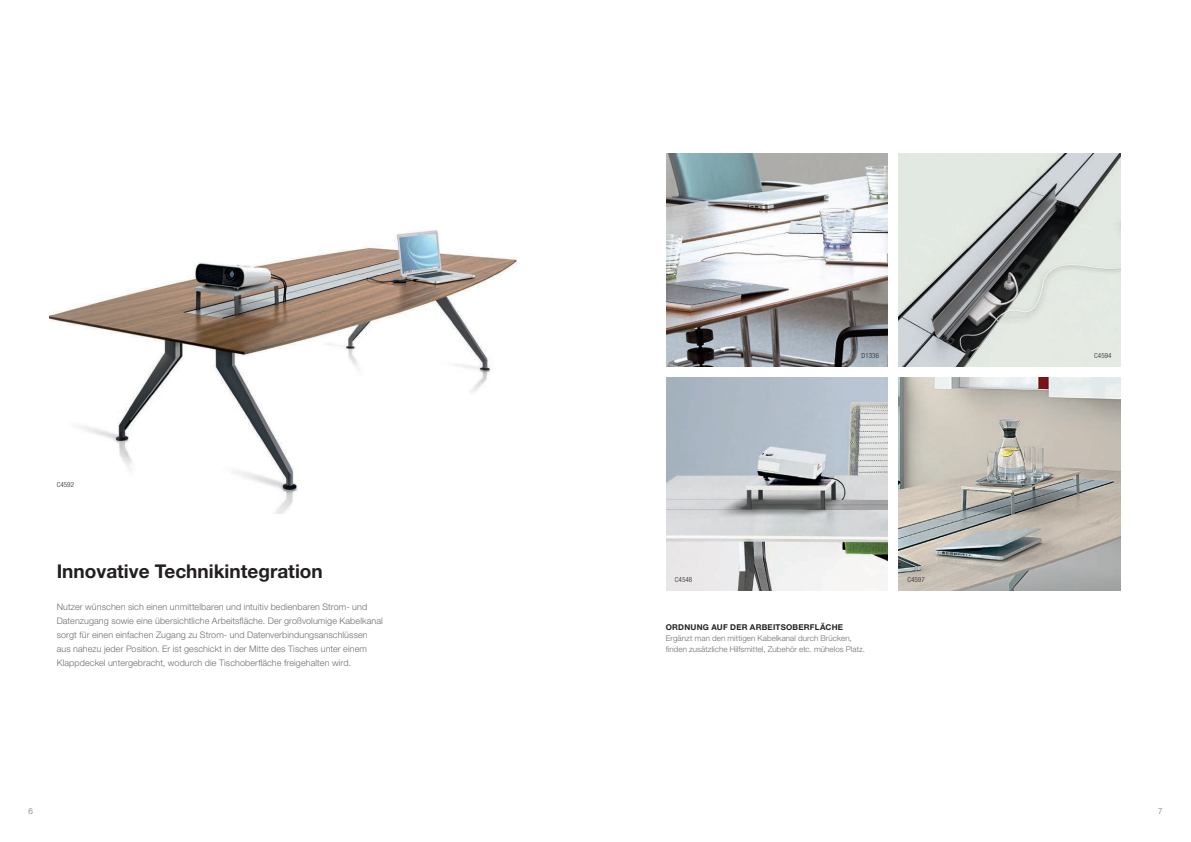
<style>
.page{position:relative;width:1191px;height:842px;background:#fff}
.page>*{position:absolute;margin:0;border:0;box-sizing:border-box;transform-origin:0 0}
.t1{font:700 19px "Helvetica Neue LT Pro";color:#231f20}
.t2{font:300 9px/14px "Helvetica Neue LT Pro";letter-spacing:.01em;color:#6c6d70}
.t3{font:300 8px/11px "Helvetica Neue LT Pro";letter-spacing:.01em;color:#6c6d70}
.t4{font:700 8px "Helvetica Neue LT Pro";letter-spacing:.03em;color:#231f20}
.t5{font:300 condensed 7px "Helvetica Neue LT Pro";letter-spacing:.01em;color:#231f20}
</style>
<div class="page">
<img style="left:50px;top:230px;width:467px;height:283px">
<img style="left:666px;top:378px;width:221px;height:212px">
<img style="left:666px;top:154px;width:221px;height:212px">
<img style="left:899px;top:154px;width:221px;height:212px">
<img style="left:899px;top:378px;width:221px;height:212px">
<p class="t5" style="left:57px;top:480px;width:19px">C4592</p>
<h1 class="t1" style="left:57px;top:559px;width:267px">Innovative Technikintegration</h1>
<p class="t2" style="left:57px;top:600px;width:328px">Nutzer wünschen sich einen unmittelbaren und intuitiv bedienbaren Strom- und Datenzugang sowie eine übersichtliche Arbeitsfläche. Der großvolumige Kabelkanal sorgt für einen einfachen Zugang zu Strom- und Datenverbindungsanschlüssen aus nahezu jeder Position. Er ist geschickt in der Mitte des Tisches unter einem Klappdeckel untergebracht, wodurch die Tischoberfläche freigehalten wird.</p>
<p class="t5" style="left:675px;top:575px;width:19px">C4548</p>
<p class="t5" style="left:861px;top:351px;width:19px">D1336</p>
<p class="t5" style="left:1094px;top:351px;width:19px">C4594</p>
<p class="t5" style="left:907px;top:575px;width:19px">C4597</p>
<p class="t4" style="left:666px;top:622px;width:179px">ORDNUNG AUF DER ARBEITSOBERFLÄCHE</p>
<p class="t3" style="left:666px;top:633px;width:201px">Ergänzt man den mittigen Kabelkanal durch Brücken, finden zusätzliche Hilfsmittel, Zubehör etc. mühelos Platz.</p>
<p class="t3" style="left:28px;top:805px;width:6px">6</p>
<p class="t3" style="left:1158px;top:805px;width:6px">7</p>
</div>
